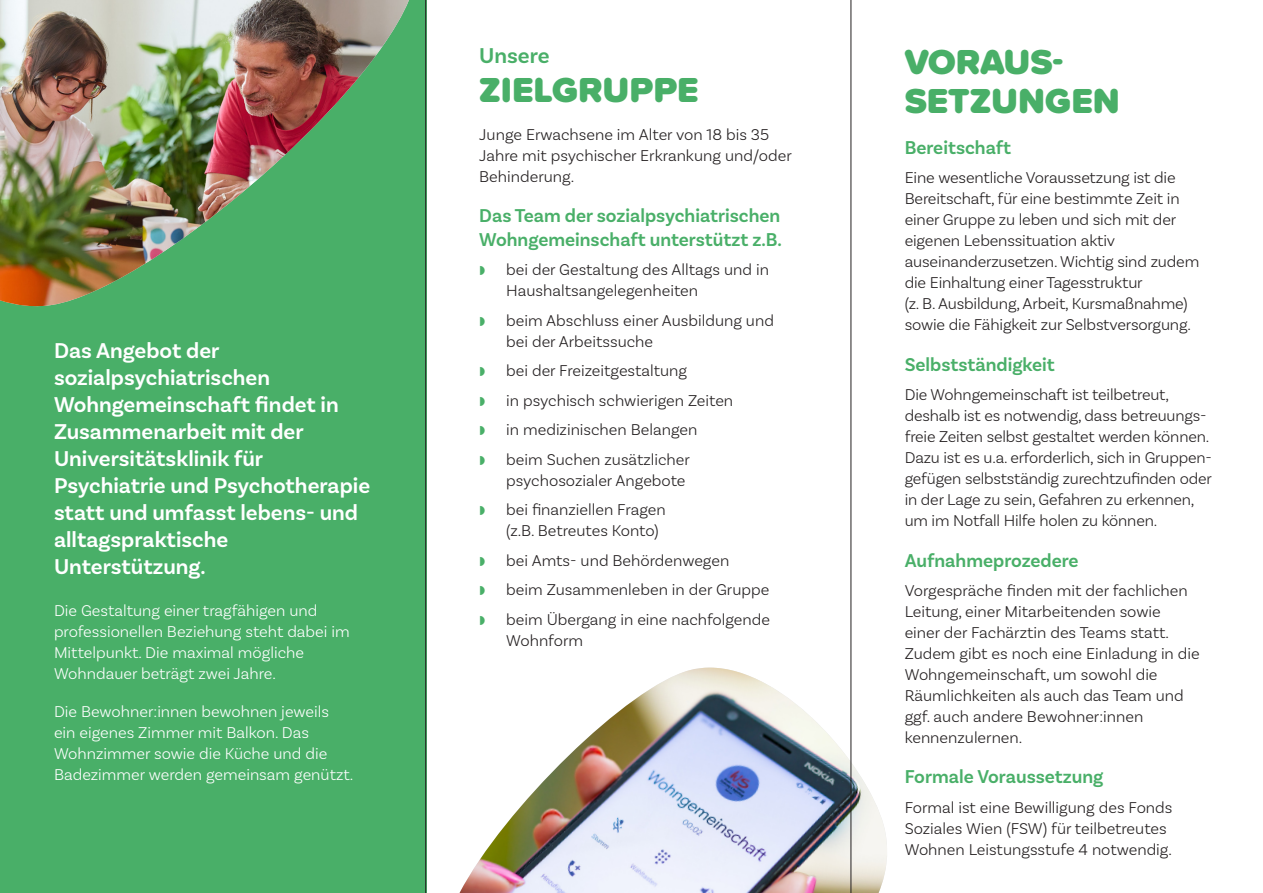
<style>
.page{position:relative;width:1263px;height:893px;background:#fff}
.page>*{position:absolute;margin:0;border:0;box-sizing:border-box;transform-origin:0 0}
.t1{font:900 36px/39px "Proxima Soft";color:#49af68}
.t2{font:600 22.5px/27px "Basic Sans";color:#fff}
.t3{font:600 22.5px "Basic Sans";color:#49af68}
.t4{font:600 19.5px/23.4px "Basic Sans";color:#49af68}
.t5{font:300 16.5px/21px "Basic Sans";color:#231f20}
.t6{font:300 16.5px/21px "Basic Sans";color:#fff}
</style>
<div class="page">
<div style="left:0;top:0;width:426px;height:893px;background:#49af68"></div>
<img style="left:459px;top:668px;width:428px;height:225px">
<img style="left:0;top:0;width:409px;height:307px">
<hr style="left:850px;top:0;width:1px;height:893px;background:#231f20">
<hr style="left:425px;top:0;width:1px;height:893px;background:#231f20">
<h2 class="t2" style="left:54px;top:337px;width:318px">Das Angebot der sozialpsychiatrischen<br>Wohngemeinschaft findet in<br>Zusammenarbeit mit der<br>Universitätsklinik für<br>Psychiatrie und Psychotherapie statt und umfasst lebens- und alltagspraktische<br>Unterstützung.</h2>
<p class="t6" style="left:54px;top:600px;width:297px">Die Gestaltung einer tragfähigen und professionellen Beziehung steht dabei im Mittelpunkt. Die maximal mögliche Wohndauer beträgt zwei Jahre.</p>
<p class="t6" style="left:54px;top:701px;width:301px">Die Bewohner:innen bewohnen jeweils ein eigenes Zimmer mit Balkon. Das Wohnzimmer sowie die Küche und die Badezimmer werden gemeinsam genützt.</p>
<h2 class="t3" style="left:479px;top:42px;width:72px">Unsere</h2>
<h1 class="t1" style="left:479px;top:69px;width:221px">ZIELGRUPPE</h1>
<p class="t5" style="left:479px;top:123px;width:314px">Junge Erwachsene im Alter von 18 bis 35<br>Jahre mit psychischer Erkrankung und/oder<br>Behinderung.</p>
<p class="t4" style="left:479px;top:204px;width:304px">Das Team der sozialpsychiatrischen<br>Wohngemeinschaft unterstützt z.B.</p>
<p class="t5" style="left:506px;top:259px;width:264px">bei der Gestaltung des Alltags und in<br>Haushaltsangelegenheiten</p>
<p class="t5" style="left:506px;top:309px;width:269px">beim Abschluss einer Ausbildung und bei der Arbeitssuche</p>
<p class="t5" style="left:506px;top:356px;width:228px;line-height:29.5px">bei der Freizeitgestaltung<br>in psychisch schwierigen Zeiten in medizinischen Belangen beim Suchen zusätzlicher</p>
<p class="t5" style="left:506px;top:465px;width:181px;line-height:29.5px">psychosozialer Angebote bei finanziellen Fragen</p>
<p class="t5" style="left:506px;top:516px;width:265px;line-height:29.5px">(z.B. Betreutes Konto)<br>bei Amts- und Behördenwegen<br>beim Zusammenleben in der Gruppe beim Übergang in eine nachfolgende</p>
<p class="t5" style="left:506px;top:629px;width:78px">Wohnform</p>
<h1 class="t1" style="left:905px;top:42px;width:217px">VORAUS-<br>SETZUNGEN</h1>
<p class="t4" style="left:905px;top:136px;width:108px">Bereitschaft</p>
<p class="t5" style="left:905px;top:167px;width:296px">Eine wesentliche Voraussetzung ist die Bereitschaft, für eine bestimmte Zeit in einer Gruppe zu leben und sich mit der eigenen Lebenssituation aktiv auseinanderzusetzen. Wichtig sind zudem die Einhaltung einer Tagesstruktur<br>(z. B. Ausbildung, Arbeit, Kursmaßnahme) sowie die Fähigkeit zur Selbstversorgung.</p>
<p class="t4" style="left:905px;top:352px;width:152px">Selbstständigkeit</p>
<p class="t5" style="left:905px;top:384px;width:309px">Die Wohngemeinschaft ist teilbetreut, deshalb ist es notwendig, dass betreuungs&shy;freie Zeiten selbst gestaltet werden können.<br>Dazu ist es u.a. erforderlich, sich in Gruppen&shy;gefügen selbstständig zurechtzufinden oder in der Lage zu sein, Gefahren zu erkennen, um im Notfall Hilfe holen zu können.</p>
<p class="t4" style="left:905px;top:548px;width:175px">Aufnahmeprozedere</p>
<p class="t5" style="left:905px;top:580px;width:296px">Vorgespräche finden mit der fachlichen Leitung, einer Mitarbeitenden sowie einer der Fachärztin des Teams statt.<br>Zudem gibt es noch eine Einladung in die Wohngemeinschaft, um sowohl die Räumlichkeiten als auch das Team und ggf. auch andere Bewohner:innen kennenzulernen.</p>
<p class="t4" style="left:905px;top:765px;width:200px">Formale Voraussetzung</p>
<p class="t5" style="left:905px;top:797px;width:269px">Formal ist eine Bewilligung des Fonds<br>Soziales Wien (FSW) für teilbetreutes<br>Wohnen Leistungsstufe 4 notwendig.</p>
</div>
